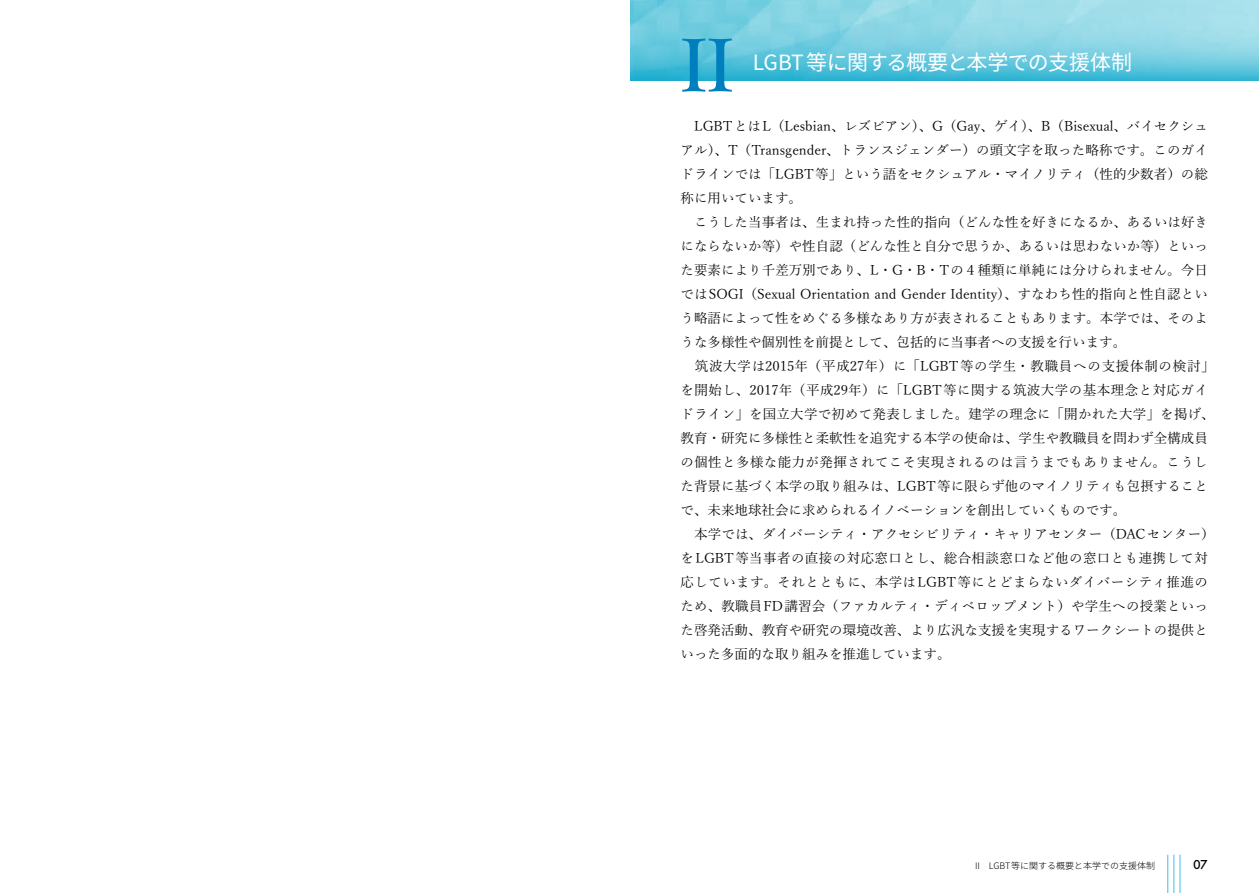
<style>
.page{position:relative;width:1259px;height:893px;background:#fff}
.page>*{position:absolute;margin:0;border:0;box-sizing:border-box;transform-origin:0 0}
.t1{font:condensed 75px "Mauritius";color:#007fbf}
.t2{font:21px "Source Han Sans JP";letter-spacing:-.025em;color:#fff}
.t3{font:13.5px/24px "Yu Min Pr 6 N";letter-spacing:.005em;color:#000}
.t4{font:500 13.5px "Futura PT";color:#000}
.t5{font:300 9px "Source Han Sans JP";color:#000}
</style>
<div class="page">
<hr style="left:1167px;top:855px;width:1px;height:38px;background:#54c3f1">
<hr style="left:1173px;top:855px;width:1px;height:38px;background:#54c3f1">
<hr style="left:1179px;top:855px;width:1px;height:38px;background:#54c3f1">
<svg style="left:630px;top:0;width:629px;height:81px;background:#76cee1"></svg>
<h1 class="t1" style="left:680px;top:18px;width:54px">II</h1>
<h2 class="t2" style="left:753px;top:50px;width:381px">LGBT等に関する概要と本学での支援体制</h2>
<p class="t3" style="left:680px;top:113px;width:536px">　LGBTとはL（Lesbian、レズビアン）、G（Gay、ゲイ）、B（Bisexual、バイセクシュアル）、T（Transgender、トランスジェンダー）の頭文字を取った略称です。このガイドラインでは「LGBT等」という語をセクシュアル・マイノリティ（性的少数者）の総称に用いています。<br>　こうした当事者は、生まれ持った性的指向（どんな性を好きになるか、あるいは好きにならないか等）や性自認（どんな性と自分で思うか、あるいは思わないか等）といった要素により千差万別であり、L・G・B・Tの４種類に単純には分けられません。今日ではSOGI（Sexual Orientation and Gender Identity）、すなわち性的指向と性自認という略語によって性をめぐる多様なあり方が表されることもあります。本学では、そのような多様性や個別性を前提として、包括的に当事者への支援を行います。<br>　筑波大学は2015年（平成27年）に「LGBT等の学生・教職員への支援体制の検討」を開始し、2017年（平成29年）に「LGBT等に関する筑波大学の基本理念と対応ガイドライン」を国立大学で初めて発表しました。建学の理念に「開かれた大学」を掲げ、教育・研究に多様性と柔軟性を追究する本学の使命は、学生や教職員を問わず全構成員の個性と多様な能力が発揮されてこそ実現されるのは言うまでもありません。こうした背景に基づく本学の取り組みは、LGBT等に限らず他のマイノリティも包摂することで、未来地球社会に求められるイノベーションを創出していくものです。<br>　本学では、ダイバーシティ・アクセシビリティ・キャリアセンター（DACセンター）をLGBT等当事者の直接の対応窓口とし、総合相談窓口など他の窓口とも連携して対応しています。それとともに、本学はLGBT等にとどまらないダイバーシティ推進のため、教職員FD講習会（ファカルティ・ディベロップメント）や学生への授業といった啓発活動、教育や研究の環境改善、より広汎な支援を実現するワークシートの提供といった多面的な取り組みを推進しています。</p>
<p class="t5" style="left:975px;top:861px;width:182px">II　LGBT等に関する概要と本学での支援体制</p>
<p class="t4" style="left:1193px;top:857px;width:16px">07</p>
</div>
